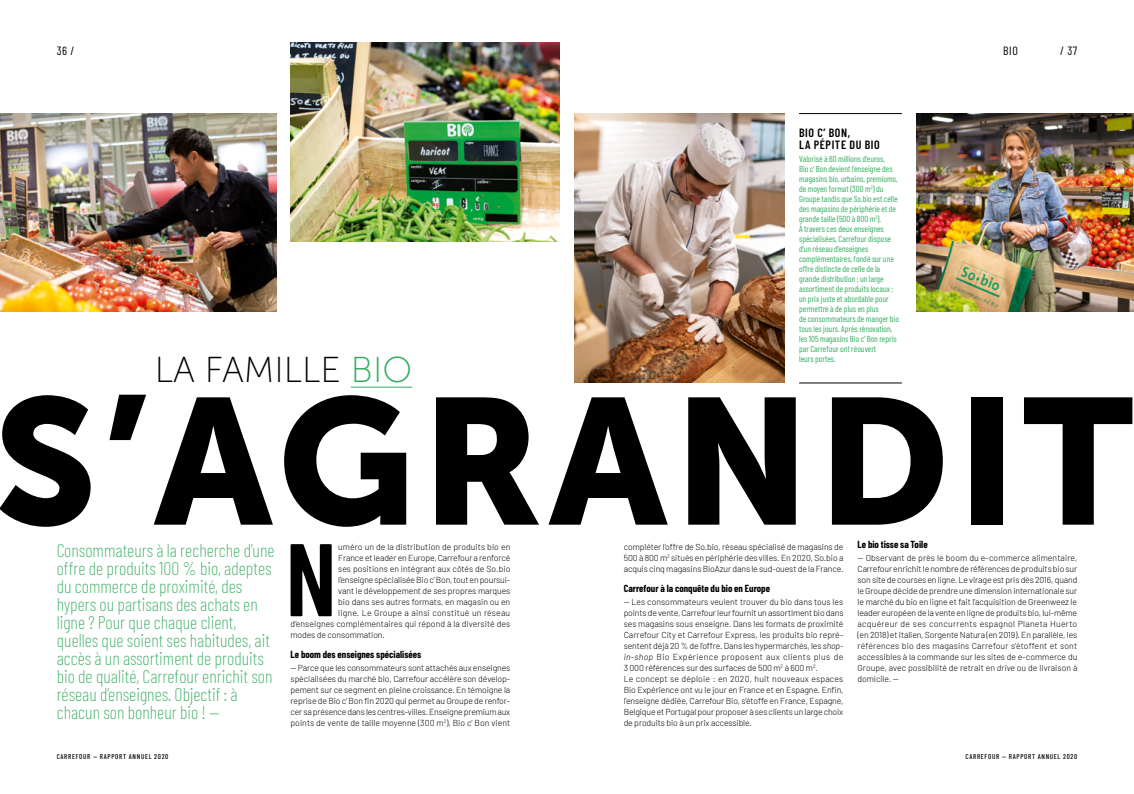
<style>
.page{position:relative;width:1134px;height:794px;background:#fff}
.page>*{position:absolute;margin:0;border:0;box-sizing:border-box;transform-origin:0 0}
.t1{font:178px "Museo Sans 900";letter-spacing:.035em;color:#000}
.t2{font:600 103px "Barlow Condensed";color:#000}
.t3{font:36px "Museo Sans 100";color:#000}
.t4{font:200 18px/18px "Barlow Condensed";color:#32ac5c}
.t5{font:600 12px/12px "Barlow Condensed";letter-spacing:.05em;color:#000}
.t6{font:12px "Barlow Condensed";letter-spacing:.05em;color:#000}
.t7{font:700 10px "Barlow Condensed";color:#000}
.t8{font:300 8.7px/11px "Barlow";letter-spacing:-.01em;color:#000;text-align:justify}
.t9{font:8.7px/10px "Barlow Condensed";color:#32ac5c}
.t10{font:300 8.7px "Barlow";letter-spacing:.02em;color:#000}
.t11{font:500 7px "Barlow Condensed";letter-spacing:.1em;color:#000}
.s1{color:#32ac5c}
.s2{font-style:italic}
</style>
<div class="page">
<hr style="left:351px;top:387px;width:61px;height:1px;background:#32ac5c">
<img style="left:0;top:113px;width:276px;height:199px">
<img style="left:916px;top:113px;width:218px;height:199px">
<img style="left:574px;top:113px;width:211px;height:270px">
<img style="left:291px;top:43px;width:269px;height:198px">
<hr style="left:799px;top:113px;width:103px;height:1px;background:#000">
<hr style="left:799px;top:383px;width:103px;height:1px;background:#000">
<h3 class="t6" style="left:57px;top:42px;width:19px">36 /</h3>
<h3 class="t6" style="left:1003px;top:42px;width:16px">BIO</h3>
<h3 class="t6" style="left:1060px;top:42px;width:19px">/ 37</h3>
<h3 class="t5" style="left:799px;top:126px;width:82px">BIO C’ BON,<br>LA PÉPITE DU BIO</h3>
<p class="t9" style="left:799px;top:153px;width:101px">Valorisé à 60 millions d’euros,<br>Bio c’ Bon devient l’enseigne des magasins bio, urbains, premiums, de moyen format (300 m<sup>2</sup>) du<br>Groupe tandis que So.bio est celle des magasins de périphérie et de grande taille (500 à 800 m<sup>2</sup>).<br>À travers ces deux enseignes spécialisées, Carrefour dispose d’un réseau d’enseignes complémentaires, fondé sur une offre distincte de celle de la grande distribution ; un large assortiment de produits locaux ; un prix juste et abordable pour permettre à de plus en plus<br>de consommateurs de manger bio tous les jours. Après rénovation, les 105 magasins Bio c’ Bon repris par Carrefour ont réouvert<br>leurs portes.</p>
<h3 class="t3" style="left:155px;top:351px;width:259px">LA FAMILLE <span class="s1">BIO</span></h3>
<h1 class="t1" style="left:-6px;top:361px;width:1141px">S’AGRANDIT</h1>
<p class="t4" style="left:57px;top:540px;width:219px">Consommateurs à la recherche d’une offre de produits 100 % bio, adeptes du commerce de proximité, des hypers ou partisans des achats en ligne ? Pour que chaque client, quelles que soient ses habitudes, ait accès à un assortiment de produits bio de qualité, Carrefour enrichit son réseau d’enseignes. Objectif : à chacun son bonheur bio ! —</p>
<h2 class="t2" style="left:285px;top:506px;width:54px">N</h2>
<p class="t8" style="left:338px;top:541px;width:174px">uméro un de la distribution de produits bio en</p>
<p class="t8" style="left:338px;top:552px;width:174px">France et leader en Europe, Carrefour a renforcé</p>
<p class="t8" style="left:338px;top:563px;width:174px">ses positions en intégrant aux côtés de So.bio</p>
<p class="t8" style="left:338px;top:574px;width:174px">l’enseigne spécialisée Bio c’ Bon, tout en poursui-</p>
<p class="t8" style="left:338px;top:585px;width:174px">vant le développement de ses propres marques</p>
<p class="t8" style="left:338px;top:596px;width:174px">bio dans ses autres formats, en magasin ou en</p>
<p class="t10" style="left:338px;top:607px;width:173px">ligne. Le Groupe a ainsi constitué un réseau</p>
<p class="t8" style="left:291px;top:618px;width:221px">d’enseignes complémentaires qui répond à la diversité des</p>
<p class="t8" style="left:291px;top:629px;width:96px">modes de consommation.</p>
<p class="t7" style="left:291px;top:647px;width:132px">Le boom des enseignes spécialisées</p>
<p class="t8" style="left:291px;top:662px;width:221px">— Parce que les consommateurs sont attachés aux enseignes spécialisées du marché bio, Carrefour accélère son dévelop&shy;pement sur ce segment en pleine croissance. En témoigne la reprise de Bio c’ Bon fin 2020 qui permet au Groupe de renfor&shy;cer sa présence dans les centres-villes. Enseigne premium aux points de vente de taille moyenne (300 m<sup>2</sup>), Bio c’ Bon vient</p>
<p class="t8" style="left:624px;top:541px;width:221px">compléter l’offre de So.bio, réseau spécialisé de magasins de 500 à 800 m<sup>2</sup> situés en périphérie des villes. En 2020, So.bio a acquis cinq magasins BioAzur dans le sud-ouest de la France.</p>
<p class="t7" style="left:624px;top:581px;width:148px">Carrefour à la conquête du bio en Europe</p>
<p class="t8" style="left:624px;top:596px;width:221px;text-align:left">— Les consommateurs veulent trouver du bio dans tous les points de vente, Carrefour leur fournit un assortiment bio dans ses magasins sous enseigne. Dans les formats de proximité Carrefour City et Carrefour Express, les produits bio repré&shy;sentent déjà 20 % de l’offre. Dans les hypermarchés, les <span class="s2">shop&shy;in-shop</span> Bio Expérience proposent aux clients plus de 3 000 références sur des surfaces de 500 m<sup>2</sup> à 600 m<sup>2</sup>.<br>Le concept se déploie : en 2020, huit nouveaux espaces Bio Expérience ont vu le jour en France et en Espagne. Enfin, l’enseigne dédiée, Carrefour Bio, s’étoffe en France, Espagne, Belgique et Portugal pour proposer à ses clients un large choix de produits bio à un prix accessible.</p>
<p class="t7" style="left:857px;top:537px;width:72px">Le bio tisse sa Toile</p>
<p class="t8" style="left:857px;top:552px;width:221px">— Observant de près le boom du e-commerce alimentaire, Carrefour enrichit le nombre de références de produits bio sur son site de courses en ligne. Le virage est pris dès 2016, quand le Groupe décide de prendre une dimension internationale sur le marché du bio en ligne et fait l’acquisition de Greenweez le leader européen de la vente en ligne de produits bio, lui-même acquéreur de ses concurrents espagnol Planeta Huerto (en 2018) et italien, Sorgente Natura (en 2019). En parallèle, les références bio des magasins Carrefour s’étoffent et sont accessibles à la commande sur les sites de e-commerce du Groupe, avec possibilité de retrait en <span class="s2">drive</span> ou de livraison à domicile. —</p>
<p class="t11" style="left:57px;top:752px;width:113px">CARREFOUR — RAPPORT ANNUEL 2020</p>
<p class="t11" style="left:965px;top:752px;width:113px">CARREFOUR — RAPPORT ANNUEL 2020</p>
</div>
